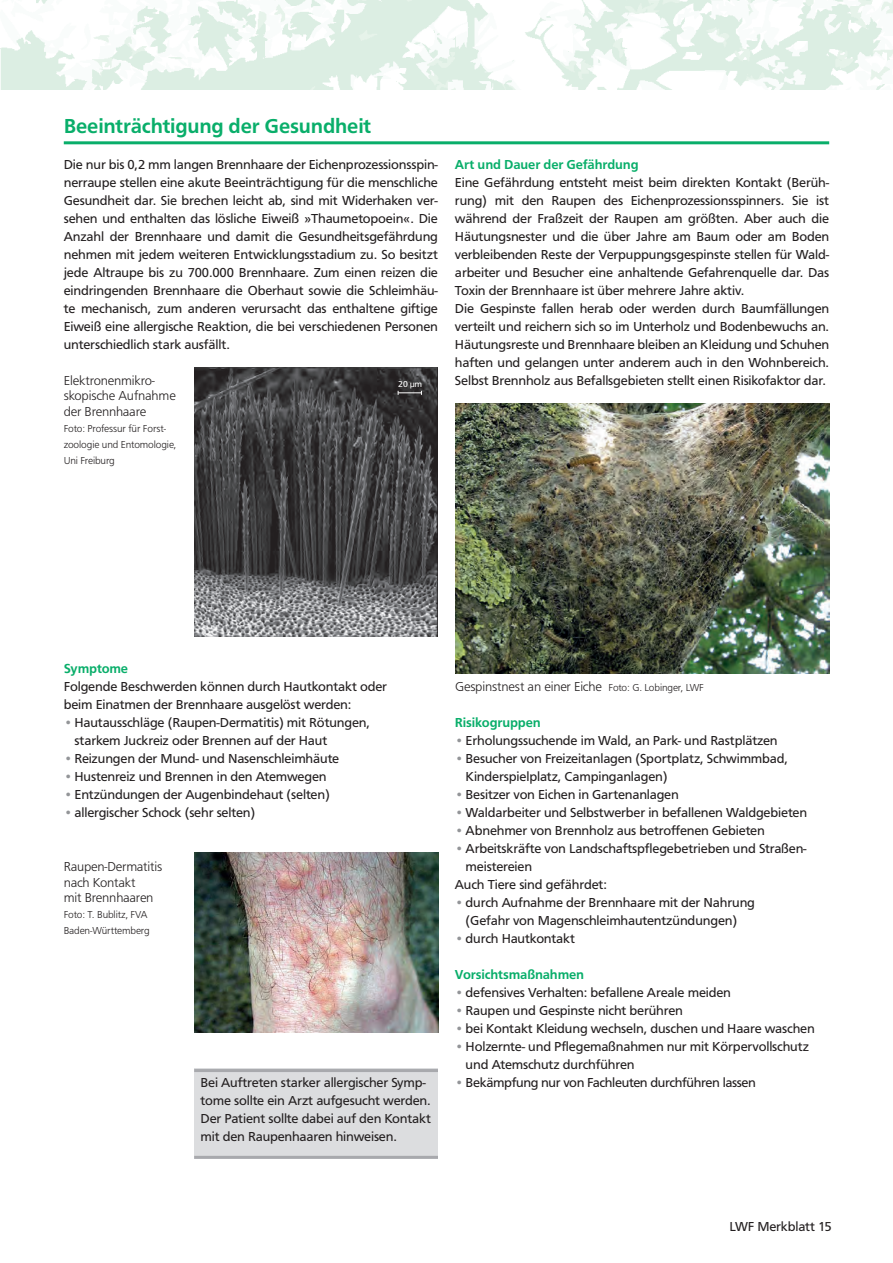
<style>
.page{position:relative;width:893px;height:1263px;background:#fff}
.page>*{position:absolute;margin:0;border:0;box-sizing:border-box;transform-origin:0 0}
.t1{font:500 21px "Front Page";letter-spacing:-.01em;color:#09ae6a}
.t2{font:13.5px/18px "Front Page";letter-spacing:-.01em;color:#231f20}
.t3{font:300 13.5px/15.8px "Front Page";letter-spacing:-.015em;color:#231f20}
.t4{font:500 13.5px "Front Page";letter-spacing:-.01em;color:#09ae6a}
.t5{font:300 10.5px/15.8px "Front Page";letter-spacing:-.01em;color:#231f20}
.t6{font:9px "Front Page";color:#fff}
.s1{color:#939598}
.s2{font-size:10.5px}
</style>
<div class="page">
<img style="left:0;top:0;width:893px;height:89px">
<hr style="left:64px;top:141px;width:765px;height:3px;background:#09ae6a">
<img style="left:456px;top:404px;width:373px;height:270px">
<div style="left:194px;top:1069px;width:244px;height:90px;background:#dcdddf"></div>
<hr style="left:194px;top:1069px;width:244px;height:3px;background:#a8a9ad">
<hr style="left:194px;top:1156px;width:244px;height:3px;background:#a8a9ad">
<img style="left:194px;top:853px;width:244px;height:180px">
<img style="left:195px;top:367px;width:242px;height:269px">
<svg style="left:398px;top:391px;width:24px;height:4px"></svg>
<h1 class="t1" style="left:64px;top:114px;width:309px">Beeinträchtigung der Gesundheit</h1>
<p class="t2" style="left:64px;top:155px;width:376px;text-align:justify">Die nur bis 0,2 mm langen Brennhaare der Eichenprozessionsspin&shy;nerraupe stellen eine akute Beeinträchtigung für die menschliche Gesundheit dar. Sie brechen leicht ab, sind mit Widerhaken ver&shy;sehen und enthalten das lösliche Eiweiß »Thaumetopoein«. Die Anzahl der Brennhaare und damit die Gesundheitsgefährdung nehmen mit jedem weiteren Entwicklungsstadium zu. So besitzt jede Altraupe bis zu 700.000 Brennhaare. Zum einen reizen die eindringenden Brennhaare die Oberhaut sowie die Schleimhäu&shy;te mechanisch, zum anderen verursacht das enthaltene giftige Eiweiß eine allergische Reaktion, die bei verschiedenen Personen unterschiedlich stark ausfällt.</p>
<p class="t3" style="left:64px;top:372px;width:114px">Elektronenmikro&shy;skopische Aufnahme der Brennhaare</p>
<p class="t5" style="left:64px;top:421px;width:114px">Foto: Professur für Forst&shy;zoologie und Entomologie,<br>Uni Freiburg</p>
<p class="t6" style="left:398px;top:379px;width:25px">20 µm</p>
<p class="t4" style="left:455px;top:156px;width:185px">Art und Dauer der Gefährdung</p>
<p class="t2" style="left:455px;top:173px;width:376px">Eine Gefährdung entsteht meist beim direkten Kontakt (Berüh&shy;rung) mit den Raupen des Eichenprozessionsspinners. Sie ist während der Fraßzeit der Raupen am größten. Aber auch die Häutungsnester und die über Jahre am Baum oder am Boden verbleibenden Reste der Verpuppungsgespinste stellen für Wald&shy;arbeiter und Besucher eine anhaltende Gefahrenquelle dar. Das Toxin der Brennhaare ist über mehrere Jahre aktiv.<br>Die Gespinste fallen herab oder werden durch Baumfällungen verteilt und reichern sich so im Unterholz und Bodenbewuchs an.<br>Häutungsreste und Brennhaare bleiben an Kleidung und Schuhen haften und gelangen unter anderem auch in den Wohnbereich.<br>Selbst Brennholz aus Befallsgebieten stellt einen Risikofaktor dar.</p>
<p class="t4" style="left:64px;top:660px;width:66px">Symptome</p>
<p class="t2" style="left:64px;top:677px;width:325px">Folgende Beschwerden können durch Hautkontakt oder beim Einatmen der Brennhaare ausgelöst werden:</p>
<p class="t2" style="left:74px;top:713px;width:297px;text-indent:-11px"><span class="s1">•</span>Hautausschläge (Raupen-Dermatitis) mit Rötungen, starkem Juckreiz oder Brennen auf der Haut</p>
<p class="t2" style="left:64px;top:749px;width:277px"><span class="s1">•</span>Reizungen der Mund- und Nasenschleimhäute</p>
<p class="t2" style="left:64px;top:767px;width:264px"><span class="s1">•</span>Hustenreiz und Brennen in den Atemwegen</p>
<p class="t2" style="left:64px;top:785px;width:267px"><span class="s1">•</span>Entzündungen der Augenbindehaut (selten)</p>
<p class="t2" style="left:64px;top:803px;width:193px"><span class="s1">•</span>allergischer Schock (sehr selten)</p>
<p class="t3" style="left:64px;top:859px;width:100px">Raupen-Dermatitis nach Kontakt<br>mit Brennhaaren</p>
<p class="t5" style="left:64px;top:907px;width:88px">Foto: T. Bublitz, FVA<br>Baden-Württemberg</p>
<p class="t2" style="left:201px;top:1073px;width:232px">Bei Auftreten starker allergischer Symp&shy;tome sollte ein Arzt aufgesucht werden.<br>Der Patient sollte dabei auf den Kontakt mit den Raupenhaaren hinweisen.</p>
<p class="t3" style="left:455px;top:679px;width:250px">Gespinstnest an einer Eiche <span class="s2">Foto: G. Lobinger, LWF</span></p>
<p class="t4" style="left:455px;top:714px;width:87px">Risikogruppen</p>
<p class="t2" style="left:455px;top:731px;width:324px"><span class="s1">•</span>Erholungssuchende im Wald, an Park- und Rastplätzen</p>
<p class="t2" style="left:466px;top:749px;width:324px;text-indent:-11px"><span class="s1">•</span>Besucher von Freizeitanlagen (Sportplatz, Schwimmbad,<br>Kinderspielplatz, Campinganlagen)</p>
<p class="t2" style="left:455px;top:785px;width:225px"><span class="s1">•</span>Besitzer von Eichen in Gartenanlagen</p>
<p class="t2" style="left:455px;top:803px;width:354px"><span class="s1">•</span>Waldarbeiter und Selbstwerber in befallenen Waldgebieten</p>
<p class="t2" style="left:455px;top:821px;width:311px"><span class="s1">•</span>Abnehmer von Brennholz aus betroffenen Gebieten</p>
<p class="t2" style="left:455px;top:839px;width:353px"><span class="s1">•</span>Arbeitskräfte von Landschaftspflegebetrieben und Straßen-</p>
<p class="t2" style="left:466px;top:857px;width:68px">meistereien</p>
<p class="t2" style="left:455px;top:875px;width:154px">Auch Tiere sind gefährdet:</p>
<p class="t2" style="left:455px;top:893px;width:301px;text-align:center"><span class="s1">•</span>durch Aufnahme der Brennhaare mit der Nahrung (Gefahr von Magenschleimhautentzündungen)</p>
<p class="t2" style="left:455px;top:929px;width:122px"><span class="s1">•</span>durch Hautkontakt</p>
<p class="t4" style="left:455px;top:966px;width:131px">Vorsichtsmaßnahmen</p>
<p class="t2" style="left:455px;top:983px;width:277px"><span class="s1">•</span>defensives Verhalten: befallene Areale meiden</p>
<p class="t2" style="left:455px;top:1001px;width:229px"><span class="s1">•</span>Raupen und Gespinste nicht berühren</p>
<p class="t2" style="left:455px;top:1019px;width:361px"><span class="s1">•</span>bei Kontakt Kleidung wechseln, duschen und Haare waschen</p>
<p class="t2" style="left:466px;top:1037px;width:345px;text-indent:-11px"><span class="s1">•</span>Holzernte- und Pflegemaßnahmen nur mit Körpervollschutz und Atemschutz durchführen</p>
<p class="t2" style="left:455px;top:1073px;width:302px"><span class="s1">•</span>Bekämpfung nur von Fachleuten durchführen lassen</p>
<p class="t2" style="left:729px;top:1217px;width:104px">LWF Merkblatt 15</p>
</div>
